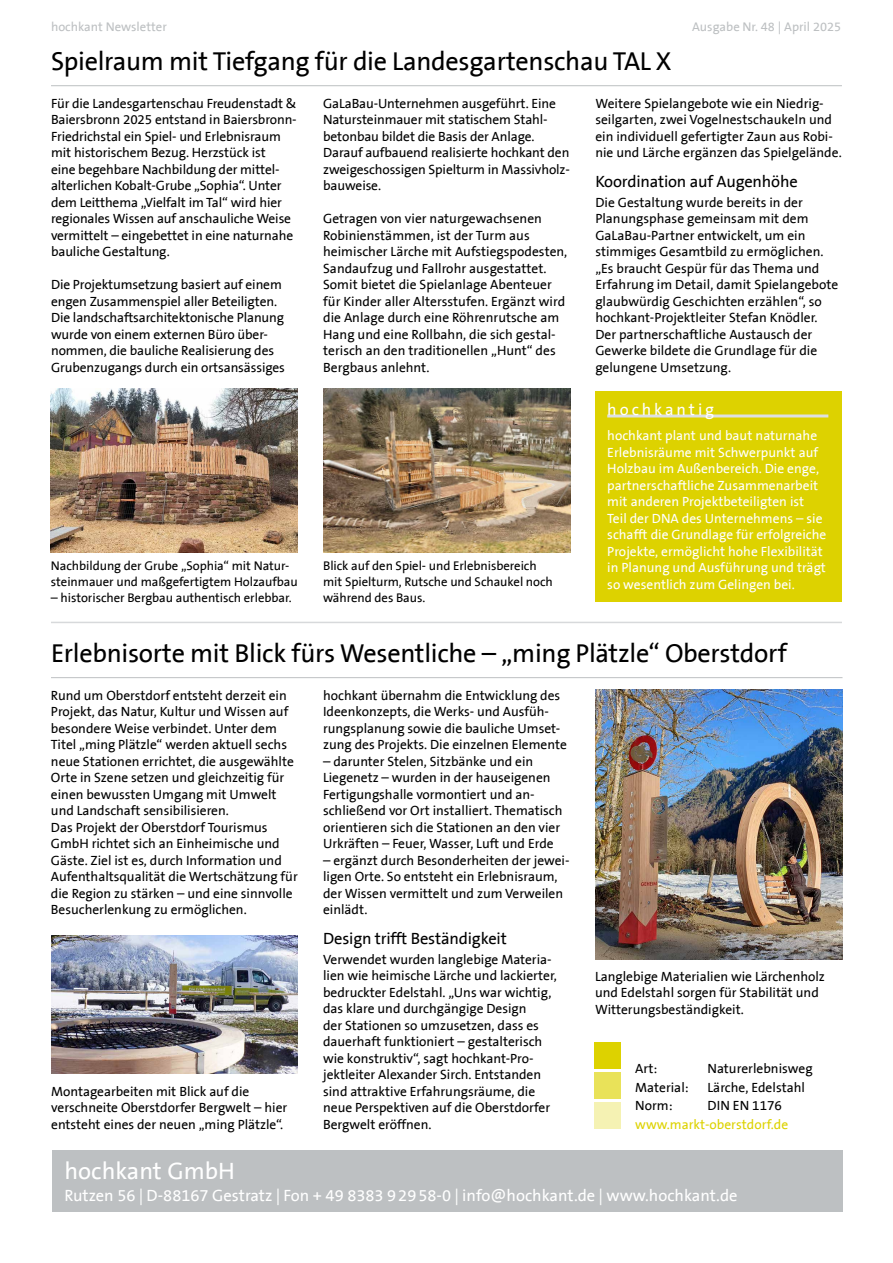
<style>
.page{position:relative;width:893px;height:1263px;background:#fff}
.page>*{position:absolute;margin:0;border:0;box-sizing:border-box;transform-origin:0 0}
.t1{font:26.25px "The Sans B5 Plain";letter-spacing:-.01em;color:#000}
.t2{font:24px "The Sans B5 Plain";color:#fff}
.t3{font:16.5px "The Sans B5 Plain";color:#fff}
.t4{font:16.5px "The Sans B5 Plain";letter-spacing:-.01em;color:#000}
.t5{font:16.5px "The Sans B5 Plain";letter-spacing:.18em;color:#fff}
.t6{font:13.5px/16.5px "The Sans B5 Plain";letter-spacing:-.005em;color:#000}
.t7{font:13.5px/16.5px "The Sans B5 Plain";color:#fff}
.t8{font:13.5px "The Sans B5 Plain";color:#ddd200}
.t9{font:12.75px/15.8px "The Sans B5 Plain";letter-spacing:-.005em;color:#000}
.t10{font:12.75px "The Sans B5 Plain";color:#bdc0c2}
.s1{font-family:"Myriad Pro"}
</style>
<div class="page">
<div style="left:52px;top:1150px;width:790px;height:62px;background:#bdc0c2"></div>
<hr style="left:51px;top:677px;width:791px;height:1px;background:#bdc0c2">
<img style="left:595px;top:690px;width:247px;height:270px">
<img style="left:51px;top:935px;width:246px;height:139px">
<div style="left:595px;top:1042px;width:26px;height:26px;background:#ddd200"></div>
<div style="left:595px;top:1072px;width:26px;height:27px;background:#e9e259"></div>
<div style="left:595px;top:1103px;width:26px;height:26px;background:#f5f2b3"></div>
<hr style="left:51px;top:85px;width:791px;height:1px;background:#bdc0c2">
<div style="left:595px;top:391px;width:247px;height:211px;background:#ddd200"></div>
<hr style="left:607px;top:414px;width:221px;height:3px;background:#dee0e1">
<img style="left:323px;top:388px;width:247px;height:164px">
<img style="left:51px;top:388px;width:246px;height:164px">
<hr style="left:51px;top:622px;width:791px;height:1px;background:#d7d9db">
<p class="t10" style="left:51px;top:20px;width:117px">hochkant Newsletter</p>
<p class="t10" style="left:692px;top:20px;width:150px">Ausgabe Nr. 48 | April 2025</p>
<h1 class="t1" style="left:51px;top:48px;width:622px">Spielraum mit Tiefgang für die Landesgartenschau TAL X</h1>
<p class="t6" style="left:51px;top:96px;width:247px">Für die Landesgartenschau Freudenstadt &amp; Baiersbronn 2025 entstand in Baiersbronn-Friedrichstal ein Spiel- und Erlebnisraum mit historischem Bezug. Herzstück ist<br>eine begehbare Nachbildung der mittel&shy;alterlichen Kobalt-Grube „Sophia“. Unter dem Leitthema „Vielfalt im Tal“ wird hier regionales Wissen auf anschauliche Weise vermittelt – eingebettet in eine naturnahe bauliche Gestaltung.</p>
<p class="t6" style="left:51px;top:277px;width:235px">Die Projektumsetzung basiert auf einem engen Zusammenspiel aller Beteiligten.<br>Die landschaftsarchitektonische Planung wurde von einem externen Büro über&shy;nommen, die bauliche Realisierung des Grubenzugangs durch ein ortsansässiges</p>
<p class="t6" style="left:323px;top:96px;width:248px">GaLaBau-Unternehmen ausgeführt. Eine Natursteinmauer mit statischem Stahl&shy;betonbau bildet die Basis der Anlage.<br>Darauf aufbauend realisierte hochkant den zweigeschossigen Spielturm in Massivholz&shy;bauweise.</p>
<p class="t6" style="left:323px;top:211px;width:246px">Getragen von vier naturgewachsenen Robinienstämmen, ist der Turm aus heimischer Lärche mit Aufstiegspodesten, Sandaufzug und Fallrohr ausgestattet.<br>Somit bietet die Spielanlage Abenteuer für Kinder aller Altersstufen. Ergänzt wird die Anlage durch eine Röhrenrutsche am Hang und eine Rollbahn, die sich gestal&shy;terisch an den traditionellen „Hunt“ des Bergbaus anlehnt.</p>
<p class="t9" style="left:51px;top:559px;width:248px">Nachbildung der Grube „Sophia“ mit Natur&shy;steinmauer und maßgefertigtem Holzaufbau</p>
<p class="t9" style="left:51px;top:590px;width:242px">– historischer Bergbau authentisch erlebbar.</p>
<p class="t9" style="left:323px;top:559px;width:231px">Blick auf den Spiel- und Erlebnisbereich mit Spielturm, Rutsche und Schaukel noch während des Baus.</p>
<p class="t6" style="left:595px;top:96px;width:248px">Weitere Spielangebote wie ein Niedrig&shy;seilgarten, zwei Vogelnestschaukeln und ein individuell gefertigter Zaun aus Robi&shy;nie und Lärche ergänzen das Spielgelände.</p>
<p class="t4" style="left:595px;top:173px;width:204px">Koordination auf Augenhöhe</p>
<p class="t6" style="left:595px;top:195px;width:244px">Die Gestaltung wurde bereits in der Planungsphase gemeinsam mit dem GaLaBau-Partner entwickelt, um ein stimmiges Gesamtbild zu ermöglichen. „Es braucht Gespür für das Thema und Erfahrung im Detail, damit Spielangebote glaubwürdig Geschichten erzählen“, so hochkant-Projektleiter Stefan Knödler.<br>Der partnerschaftliche Austausch der Gewerke bildete die Grundlage für die gelungene Umsetzung.</p>
<p class="t5" style="left:607px;top:400px;width:108px">hochkantig</p>
<p class="t7" style="left:607px;top:428px;width:221px">hochkant plant und baut naturnahe Erlebnisräume mit Schwerpunkt auf Holzbau im Außenbereich. Die enge, partnerschaftliche Zusammenarbeit mit anderen Projektbeteiligten ist Teil der DNA des Unternehmens – sie schafft die Grundlage für erfolgreiche Projekte, ermöglicht hohe Flexibilität in Planung und Ausführung und trägt so wesentlich zum Gelingen bei.</p>
<h1 class="t1" style="left:51px;top:640px;width:737px">Erlebnisorte mit Blick fürs Wesentliche – „ming Plätzle“ Oberstdorf</h1>
<p class="t6" style="left:51px;top:688px;width:248px">Rund um Oberstdorf entsteht derzeit ein Projekt, das Natur, Kultur und Wissen auf besondere Weise verbindet. Unter dem Titel „ming Plätzle“ werden aktuell sechs neue Stationen errichtet, die ausgewählte Orte in Szene setzen und gleichzeitig für einen bewussten Umgang mit Umwelt und Landschaft sensibilisieren.<br>Das Projekt der Oberstdorf Tourismus GmbH richtet sich an Einheimische und Gäste. Ziel ist es, durch Information und Aufenthaltsqualität die Wertschätzung für die Region zu stärken – und eine sinnvolle Besucherlenkung zu ermöglichen.</p>
<p class="t6" style="left:51px;top:1084px;width:238px">Montagearbeiten mit Blick auf die verschneite Oberstdorfer Bergwelt – hier entsteht eines der neuen „ming Plätzle“.</p>
<p class="t6" style="left:323px;top:688px;width:245px">hochkant übernahm die Entwicklung des Ideenkonzepts, die Werks- und Ausfüh&shy;rungsplanung sowie die bauliche Umset&shy;zung des Projekts. Die einzelnen Elemente</p>
<p class="t6" style="left:323px;top:754px;width:241px">– darunter Stelen, Sitzbänke und ein Liegenetz – wurden in der hauseigenen Fertigungshalle vormontiert und an&shy;schließend vor Ort installiert. Thematisch orientieren sich die Stationen an den vier Urkräften – Feuer, Wasser, Luft und Erde</p>
<p class="t6" style="left:323px;top:853px;width:248px">– ergänzt durch Besonderheiten der jewei&shy;ligen Orte. So entsteht ein Erlebnisraum, der Wissen vermittelt und zum Verweilen einlädt.</p>
<p class="t4" style="left:323px;top:930px;width:185px">Design trifft Beständigkeit</p>
<p class="t6" style="left:323px;top:952px;width:235px">Verwendet wurden langlebige Materia&shy;lien wie heimische Lärche und lackierter, bedruckter Edelstahl. „Uns war wichtig, das klare und durchgängige Design<br>der Stationen so umzusetzen, dass es dauerhaft funktioniert – gestalterisch wie konstruktiv“, sagt hochkant-Pro&shy;jektleiter Alexander Sirch. Entstanden sind attraktive Erfahrungsräume, die neue Perspektiven auf die Oberstdorfer Bergwelt eröffnen.</p>
<p class="t6" style="left:595px;top:968px;width:231px">Langlebige Materialien wie Lärchenholz und Edelstahl sorgen für Stabilität und<br>Witterungsbeständigkeit.</p>
<p class="t6" style="left:635px;top:1061px;width:24px">Art:</p>
<p class="t6" style="left:707px;top:1061px;width:107px">Naturerlebnisweg</p>
<p class="t6" style="left:635px;top:1079px;width:55px">Material:</p>
<p class="t6" style="left:707px;top:1079px;width:99px">Lärche, Edelstahl</p>
<p class="t6" style="left:635px;top:1098px;width:39px">Norm:</p>
<p class="t6" style="left:707px;top:1098px;width:76px">DIN EN 1176</p>
<p class="t8" style="left:635px;top:1117px;width:154px">www.markt-oberstdorf.de</p>
<h2 class="t2" style="left:64px;top:1158px;width:172px">hochkant GmbH</h2>
<p class="t3" style="left:64px;top:1187px;width:675px">Rutzen 56 <span class="s1">|</span> D-88167 Gestratz <span class="s1">|</span> Fon + 49 8383 9 29 58-0 <span class="s1">|</span> info@hochkant.de <span class="s1">|</span> www.hochkant.de</p>
</div>
